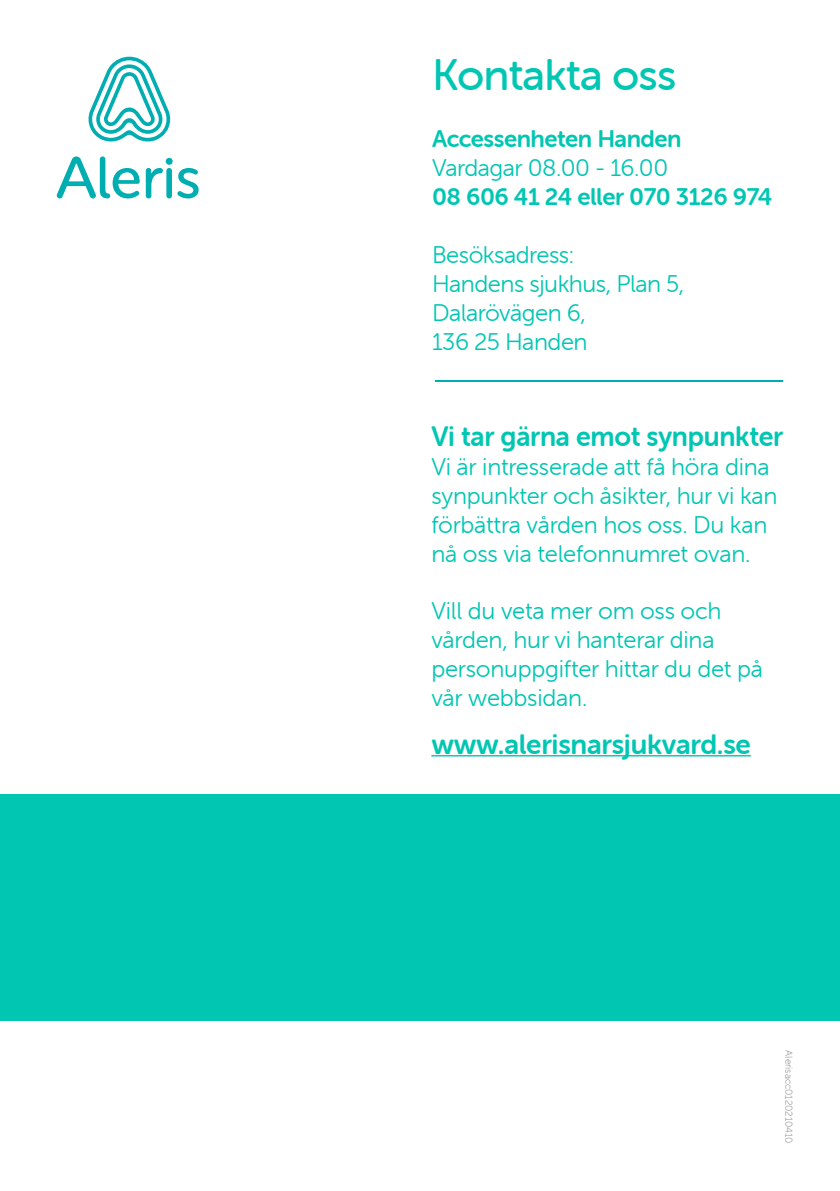
<style>
.page{position:relative;width:840px;height:1191px;background:#fff}
.page>*{position:absolute;margin:0;border:0;box-sizing:border-box;transform-origin:0 0}
.t1{font:44px "Museo Sans Rounded 500";letter-spacing:-.02em;color:#00c6b2}
.t2{font:28px "Museo Sans Rounded 700";letter-spacing:-.01em;color:#00c6b2;scale:.96 1}
.t3{font:28px "Museo Sans Rounded 700";letter-spacing:-.01em;color:#00c6b2}
.t4{font:24px/28.8px "Museo Sans Rounded 300";letter-spacing:-.01em;color:#00c6b2}
.t5{font:24px "Museo Sans Rounded 700";letter-spacing:-.02em;color:#00c6b2}
.t6{font:10px "Museo Sans Rounded 100";color:#818080}
</style>
<div class="page">
<svg style="left:88px;top:57px;width:83px;height:84px"></svg>
<svg style="left:146px;top:168px;width:17px;height:30px"></svg>
<div style="left:166px;top:158px;width:6px;height:7px;background:#00adb1;border-radius:50%"></div>
<div style="left:166px;top:168px;width:6px;height:30px;background:#00adb1;border-radius:3px"></div>
<svg style="left:177px;top:168px;width:21px;height:30px"></svg>
<svg style="left:57px;top:156px;width:83px;height:42px"></svg>
<hr style="left:434px;top:380px;width:348px;height:2px;background:#00adb1">
<div style="left:0;top:794px;width:839px;height:226px;background:#00c6b2"></div>
<hr style="left:431px;top:755px;width:319px;height:1px;background:#00c6b2">
<h1 class="t1" style="left:432px;top:50px;width:246px">Kontakta oss</h1>
<p class="t5" style="left:432px;top:126px;width:251px">Accessenheten Handen</p>
<p class="t4" style="left:432px;top:154px;width:238px">Vardagar 08.00 - 16.00</p>
<p class="t5" style="left:432px;top:183px;width:342px">08 606 41 24 eller 070 3126 974</p>
<p class="t4" style="left:432px;top:241px;width:254px">Besöksadress:<br>Handens sjukhus, Plan 5,<br>Dalarövägen 6,<br>136 25 Handen</p>
<p class="t2" style="left:431px;top:421px;width:368px">Vi tar gärna emot synpunkter</p>
<p class="t4" style="left:431px;top:453px;width:347px">Vi är intresserade att få höra dina synpunkter och åsikter, hur vi kan förbättra vården hos oss. Du kan nå oss via telefonnumret ovan.</p>
<p class="t4" style="left:431px;top:597px;width:333px">Vill du veta mer om oss och vården, hur vi hanterar dina personuppgifter hittar du det på vår webbsidan.</p>
<p class="t3" style="left:431px;top:728px;width:321px">www.alerisnarsjukvard.se</p>
<p class="t6" style="left:793px;top:1050px;width:95px;rotate:90deg">Alerisacc0120210410</p>
</div>
